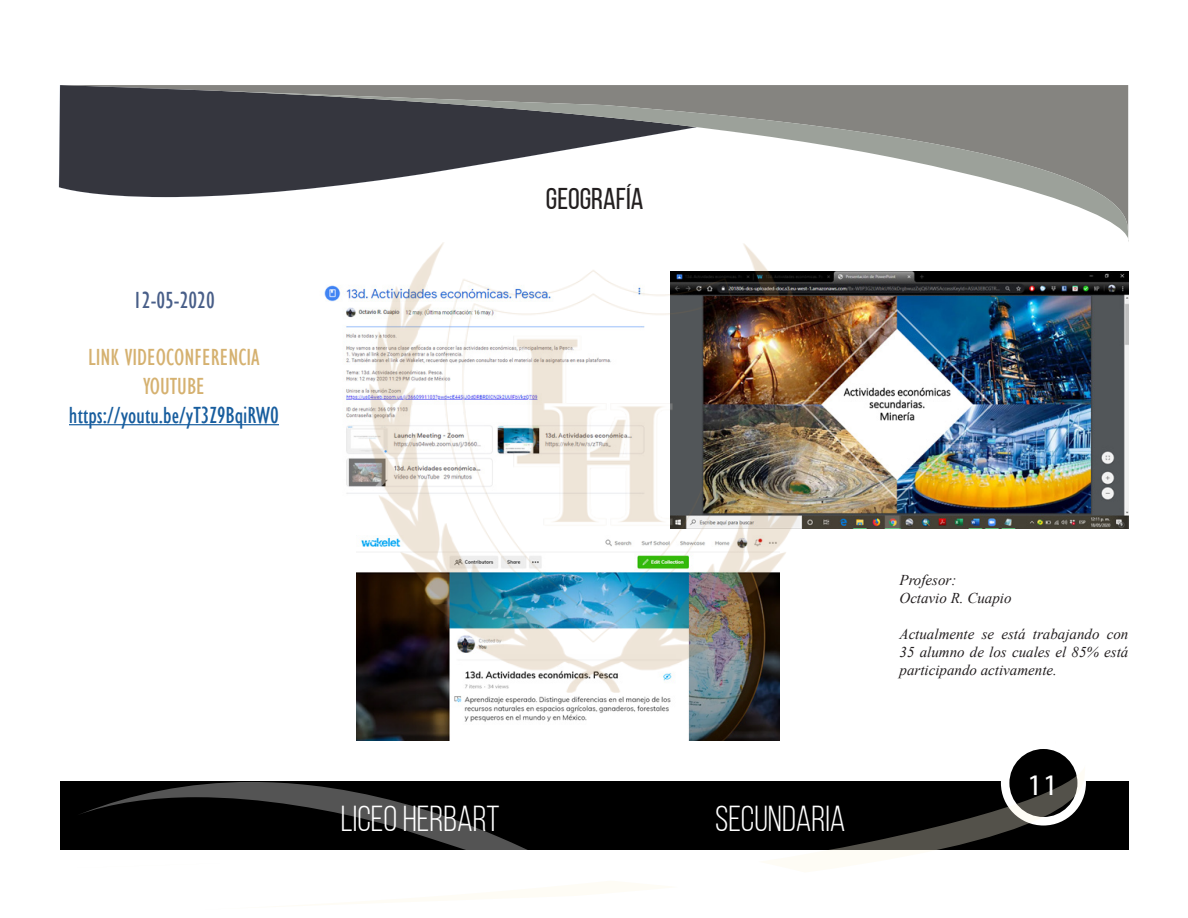
<style>
.page{position:relative;width:1188px;height:918px;background:#fff}
.page>*{position:absolute;margin:0;border:0;box-sizing:border-box;transform-origin:0 0}
.t1{font:36px "Bebas Neue";color:#fff}
.t2{font:30px "Bebas Neue";color:#231f20}
.t3{font:30px "Myriad Pro";color:#fff}
.t4{font:condensed 24px "Gill Sans";color:#175d9e}
.t5{font:condensed 24px/28.8px "Gill Sans";color:#d5b170;text-align:center}
.t6{font:condensed 24px "Gill Sans";color:#485e88}
.t7{font:italic 15px/18px "Times New Roman";color:#231f20;text-align:justify}
</style>
<div class="page">
<svg style="left:60px;top:85px;width:1069px;height:113px;background:#4c4d52"></svg>
<svg style="left:222px;top:91px;width:907px;height:148px"></svg>
<svg style="left:61px;top:85px;width:161px;height:6px"></svg>
<div style="left:1087px;top:783px;width:42px;height:64px;background:#000"></div>
<div style="left:1009px;top:749px;width:68px;height:68px;background:#000;border-radius:50%"></div>
<svg style="left:60px;top:819px;width:4px;height:6px"></svg>
<svg style="left:77px;top:782px;width:126px;height:68px;background:#070707"></svg>
<svg style="left:203px;top:765px;width:884px;height:85px;fill:#000"></svg>
<hr style="left:69px;top:424px;width:210px;height:1px;background:#175d9e">
<img style="left:324px;top:285px;width:45px;height:209px">
<img style="left:357px;top:540px;width:423px;height:200px">
<img style="left:817px;top:271px;width:311px;height:258px">
<img style="left:369px;top:242px;width:448px;height:451px">
<p class="t6" style="left:133px;top:286px;width:83px">12-05-2020</p>
<p class="t5" style="left:88px;top:343px;width:173px">LINK VIDEOCONFERENCIA<br>YOUTUBE</p>
<p class="t4" style="left:69px;top:401px;width:212px">https://youtu.be/yT3Z9BqiRW0</p>
<p class="t2" style="left:546px;top:183px;width:99px">GEOGRAFÍA</p>
<h1 class="t1" style="left:341px;top:799px;width:160px">LICEO HERBART</h1>
<h1 class="t1" style="left:715px;top:799px;width:132px">SECUNDARIA</h1>
<p class="t7" style="left:900px;top:571px;width:58px">Profesor:</p>
<p class="t7" style="left:900px;top:589px;width:114px">Octavio R. Cuapio</p>
<p class="t7" style="left:900px;top:625px;width:230px">Actualmente se está trabajando con 35 alumno de los cuales el 85% está participando activamente.</p>
<h2 class="t3" style="left:1027px;top:766px;width:32px">11</h2>
</div>
